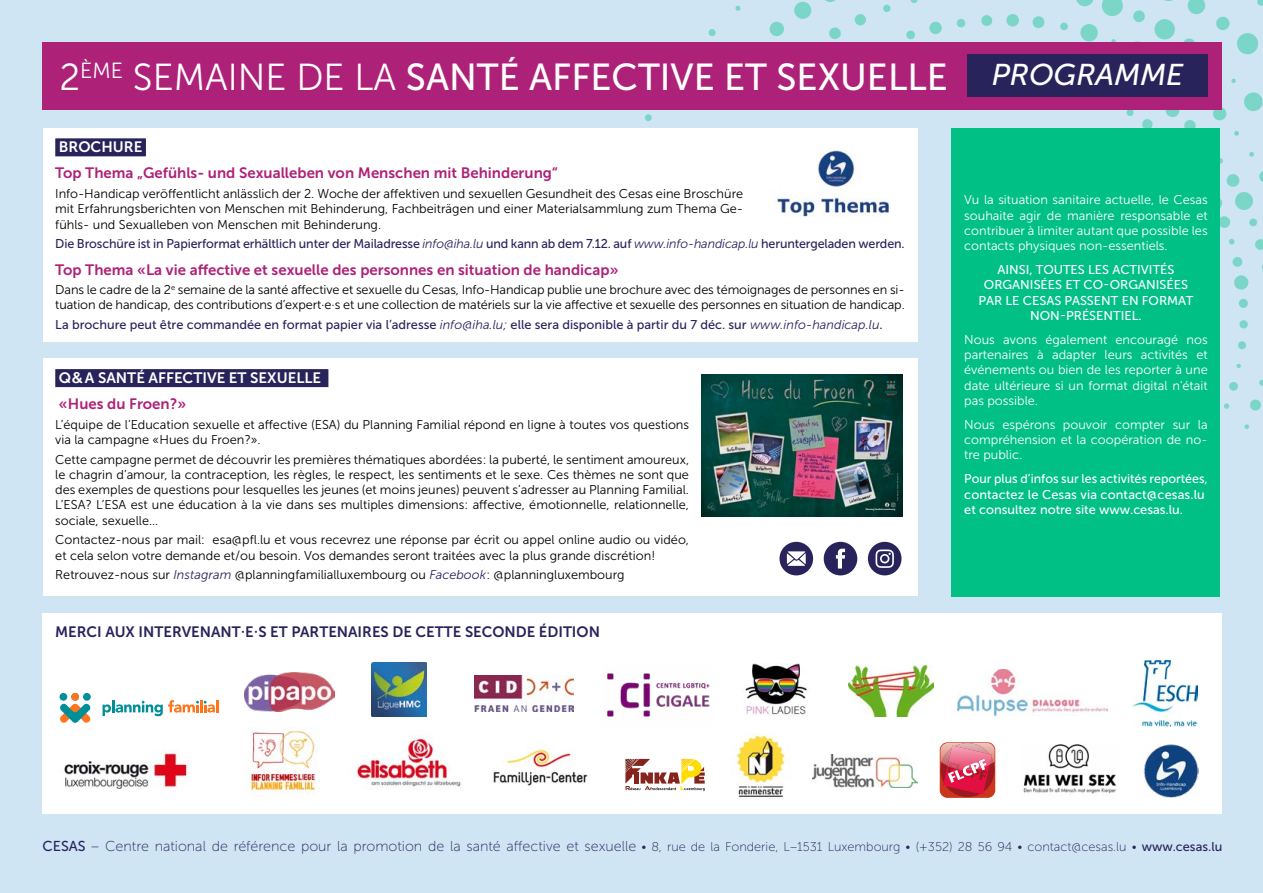
<style>
.page{position:relative;width:1263px;height:893px;background:#cfe5f4}
.page>*{position:absolute;margin:0;border:0;box-sizing:border-box;transform-origin:0 0}
.t1{font:37.5px "Museo Sans 500";color:#fff}
.t2{font:15px "Museo Sans 700";color:#ae2178}
.t3{font:15px "Museo Sans 700";color:#29235c}
.t4{font:15px/26.5px "Museo Sans 700";color:#fff}
.t5{font:14.4px "Museo Sans 100";color:#29235c}
.t6{font:12.75px/15.3px "Museo Sans 300";color:#000}
.t7{font:12.75px/15.3px "Museo Sans 300";color:#fff;text-align:justify}
.t8{font:12.75px "Museo Sans 500";letter-spacing:-.01em;color:#29235c}
.t9{font:12.75px/15.3px "Museo Sans 500";color:#fff;text-align:center}
.t10{font:800 1.95px "Toppan Bunkyu Midashi Gothic Std N";color:#fff}
.s1{font-family:"Museo Sans 300"}
.s2{font-style:italic;font-size:30px}
.s3{font-family:"Museo Sans 300";font-style:italic}
.s4{font-family:"Arial Rounded MT Bold"}
.s5{color:#ae2178}
.s6{font-style:italic;color:#29235c}
.s7{font-family:"Museo Sans 500"}
.s8{font-size:12.75px}
.s9{font-family:"Museo Sans 500";font-size:12.75px}
</style>
<div class="page">
<div style="left:951px;top:128px;width:269px;height:468px;background:#00c086"></div>
<svg style="left:735px;top:6px;width:6px;height:5px"></svg>
<svg style="left:708px;top:29px;width:8px;height:7px"></svg>
<svg style="left:644px;top:114px;width:8px;height:7px"></svg>
<svg style="left:825px;top:0;width:10px;height:2px"></svg>
<svg style="left:794px;top:1px;width:18px;height:18px"></svg>
<svg style="left:769px;top:21px;width:15px;height:15px"></svg>
<svg style="left:910px;top:0;width:8px;height:3px"></svg>
<svg style="left:883px;top:4px;width:8px;height:8px"></svg>
<svg style="left:854px;top:14px;width:12px;height:12px"></svg>
<svg style="left:829px;top:27px;width:12px;height:12px"></svg>
<svg style="left:803px;top:42px;width:15px;height:1px"></svg>
<svg style="left:1032px;top:16px;width:13px;height:12px"></svg>
<svg style="left:1006px;top:14px;width:13px;height:13px"></svg>
<svg style="left:981px;top:15px;width:12px;height:11px"></svg>
<svg style="left:956px;top:19px;width:10px;height:9px"></svg>
<svg style="left:929px;top:21px;width:13px;height:13px"></svg>
<svg style="left:906px;top:30px;width:9px;height:10px"></svg>
<svg style="left:1244px;top:424px;width:5px;height:5px"></svg>
<svg style="left:1250px;top:399px;width:11px;height:12px"></svg>
<svg style="left:1259px;top:379px;width:4px;height:7px"></svg>
<svg style="left:1255px;top:239px;width:8px;height:11px"></svg>
<svg style="left:1224px;top:403px;width:5px;height:6px"></svg>
<svg style="left:1229px;top:382px;width:9px;height:9px"></svg>
<svg style="left:1236px;top:363px;width:5px;height:5px"></svg>
<svg style="left:1238px;top:341px;width:8px;height:9px"></svg>
<svg style="left:1239px;top:320px;width:9px;height:9px"></svg>
<svg style="left:1238px;top:298px;width:10px;height:10px"></svg>
<svg style="left:1234px;top:275px;width:15px;height:15px"></svg>
<svg style="left:1232px;top:257px;width:11px;height:10px"></svg>
<svg style="left:1228px;top:239px;width:7px;height:6px"></svg>
<svg style="left:1060px;top:0;width:203px;height:228px"></svg>
<div style="left:43px;top:128px;width:874px;height:214px;background:#fff"></div>
<div style="left:55px;top:138px;width:91px;height:18px;background:#29235c"></div>
<div style="left:43px;top:359px;width:874px;height:237px;background:#fff"></div>
<div style="left:55px;top:369px;width:273px;height:18px;background:#29235c"></div>
<div style="left:43px;top:43px;width:1178px;height:67px;background:#ae2178"></div>
<div style="left:967px;top:54px;width:241px;height:42px;background:#29235c"></div>
<img style="left:824px;top:150px;width:65px;height:66px">
<svg style="left:774px;top:154px;width:50px;height:63px"></svg>
<img style="left:702px;top:374px;width:200px;height:143px">
<div style="left:43px;top:613px;width:1178px;height:200px;background:#fff"></div>
<img style="left:1023px;top:744px;width:93px;height:51px">
<img style="left:1144px;top:744px;width:54px;height:53px">
<img style="left:1132px;top:660px;width:65px;height:67px">
<img style="left:245px;top:672px;width:89px;height:40px">
<img style="left:249px;top:728px;width:68px;height:68px">
<img style="left:371px;top:662px;width:55px;height:55px">
<img style="left:958px;top:670px;width:149px;height:46px">
<img style="left:357px;top:735px;width:104px;height:55px">
<img style="left:64px;top:752px;width:124px;height:37px">
<img style="left:848px;top:666px;width:85px;height:50px">
<img style="left:493px;top:745px;width:95px;height:41px">
<img style="left:745px;top:663px;width:62px;height:53px">
<svg style="left:940px;top:742px;width:55px;height:56px"></svg>
<svg style="left:940px;top:743px;width:54px;height:52px"></svg>
<img style="left:606px;top:673px;width:104px;height:44px">
<img style="left:812px;top:754px;width:106px;height:34px">
<svg style="left:625px;top:759px;width:80px;height:32px"></svg>
<img style="left:475px;top:676px;width:98px;height:35px">
<img style="left:735px;top:733px;width:55px;height:64px">
<div style="left:71px;top:693px;width:8px;height:8px;background:#ff751c;border-radius:50%"></div>
<div style="left:83px;top:693px;width:8px;height:8px;background:#008f99;border-radius:50%"></div>
<div style="left:60px;top:693px;width:7px;height:8px;background:#008f99;border-radius:50%"></div>
<svg style="left:60px;top:703px;width:31px;height:20px"></svg>
<svg style="left:103px;top:700px;width:115px;height:16px"></svg>
<svg style="left:824px;top:542px;width:33px;height:33px"></svg>
<svg style="left:868px;top:542px;width:33px;height:33px"></svg>
<div style="left:779px;top:542px;width:34px;height:33px;background:#29235c;border-radius:50%"></div>
<svg style="left:787px;top:551px;width:19px;height:15px"></svg>
<h1 class="t1" style="left:60px;top:57px;width:1125px"><span class="s1">2</span><sup>ÈME</sup> <span class="s1">SEMAINE DE LA</span> SANTÉ AFFECTIVE ET SEXUELLE <span class="s2">PROGRAMME</span></h1>
<p class="t4" style="left:59px;top:133px;width:85px">BROCHURE</p>
<p class="t2" style="left:55px;top:165px;width:504px">Top Thema „Gefühls- und Sexualleben von Menschen mit Behinderung“</p>
<p class="t6" style="left:55px;top:186px;width:689px;text-align:justify">Info-Handicap veröffentlicht anlässlich der 2. Woche der affektiven und sexuellen Gesundheit des Cesas eine Broschüre mit Erfahrungsberichten von Menschen mit Behinderung, Fachbeiträgen und einer Materialsammlung zum Thema Ge&shy;fühls- und Sexualleben von Menschen mit Behinderung.</p>
<p class="t8" style="left:55px;top:237px;width:851px">Die Broschüre ist in Papierformat erhältlich unter der Mailadresse <span class="s3">info@iha.lu</span> und kann ab dem 7.12. auf <span class="s3">www.info-handicap.lu</span> heruntergeladen werden.</p>
<p class="t2" style="left:55px;top:261px;width:565px">Top Thema « La vie affective et sexuelle des personnes en situation de handicap »</p>
<p class="t6" style="left:55px;top:282px;width:851px">Dans le cadre de la 2<sup>e</sup> semaine de la santé affective et sexuelle du Cesas, Info-Handicap publie une brochure avec des témoignages de personnes en si&shy;tuation de handicap, des contributions d’expert·e·s et une collection de matériels sur la vie affective et sexuelle des personnes en situation de handicap.</p>
<p class="t8" style="left:55px;top:318px;width:829px">La brochure peut être commandée en format papier via l’adresse <span class="s3">info@iha.lu ;</span> elle sera disponible à partir du 7 déc. sur <span class="s3">www.info-handicap.lu</span>.</p>
<p class="t4" style="left:59px;top:364px;width:264px">Q <span class="s4">&amp;</span>A SANTÉ AFFECTIVE ET SEXUELLE <span class="s5">« Hues du Froen ? »</span></p>
<p class="t6" style="left:55px;top:417px;width:635px">L’équipe de l’Education sexuelle et affective (ESA) du Planning Familial répond en ligne à toutes vos questions via la campagne « Hues du Froen ? ».</p>
<p class="t6" style="left:55px;top:452px;width:635px;text-align:justify">Cette campagne permet de découvrir les premières thématiques abordées : la puberté, le sentiment amoureux, le chagrin d’amour, la contraception, les règles, le respect, les sentiments et le sexe. Ces thèmes ne sont que des exemples de questions pour lesquelles les jeunes (et moins jeunes) peuvent s’adresser au Planning Familial.<br>L’ESA ? L’ESA est une éducation à la vie dans ses multiples dimensions : affective, émotionnelle, relationnelle, sociale, sexuelle…</p>
<p class="t6" style="left:55px;top:532px;width:635px">Contactez-nous par mail: esa@pfl.lu et vous recevrez une réponse par écrit ou appel online audio ou vidéo, et cela selon votre demande et/ou besoin. Vos demandes seront traitées avec la plus grande discrétion !</p>
<p class="t6" style="left:55px;top:567px;width:571px">Retrouvez-nous sur <span class="s6">Instagram</span> @planningfamilialluxembourg ou <span class="s6">Facebook</span> : @planningluxembourg</p>
<p class="t10" style="left:866px;top:507px;width:31px">Planning Familial Luxembourg</p>
<p class="t3" style="left:55px;top:623px;width:546px">MERCI AUX INTERVENANT·E·S ET PARTENAIRES DE CETTE SECONDE ÉDITION</p>
<p class="t7" style="left:964px;top:192px;width:245px">Vu la situation sanitaire actuelle, le Cesas souhaite agir de manière responsable et contribuer à limiter autant que possible les contacts physiques non-essentiels.</p>
<p class="t9" style="left:979px;top:262px;width:216px">AINSI, TOUTES LES ACTIVITÉS<br>ORGANISÉES ET CO-ORGANISÉES<br>PAR LE CESAS PASSENT EN FORMAT<br>NON-PRÉSENTIEL.</p>
<p class="t7" style="left:964px;top:332px;width:245px">Nous avons également encouragé nos partenaires à adapter leurs activités et événements ou bien de les reporter à une date ultérieure si un format digital n'était pas possible.</p>
<p class="t7" style="left:964px;top:417px;width:245px">Nous espérons pouvoir compter sur la compréhension et la coopération de no&shy;tre public.</p>
<p class="t9" style="left:964px;top:471px;width:245px;text-align:left">Pour plus d’infos sur les activités reportées, contactez le Cesas via contact@cesas.lu et consultez notre site www.cesas.lu.</p>
<p class="t5" style="left:43px;top:839px;width:1181px"><span class="s7">CESAS</span> – Centre national de référence pour la promotion de la santé affective et sexuelle <span class="s8">• 8, rue de la Fonderie, L–1531 Luxembourg • (+352) 28 56 94 • contact@cesas.lu •</span> <span class="s9">www.cesas.lu</span></p>
</div>
